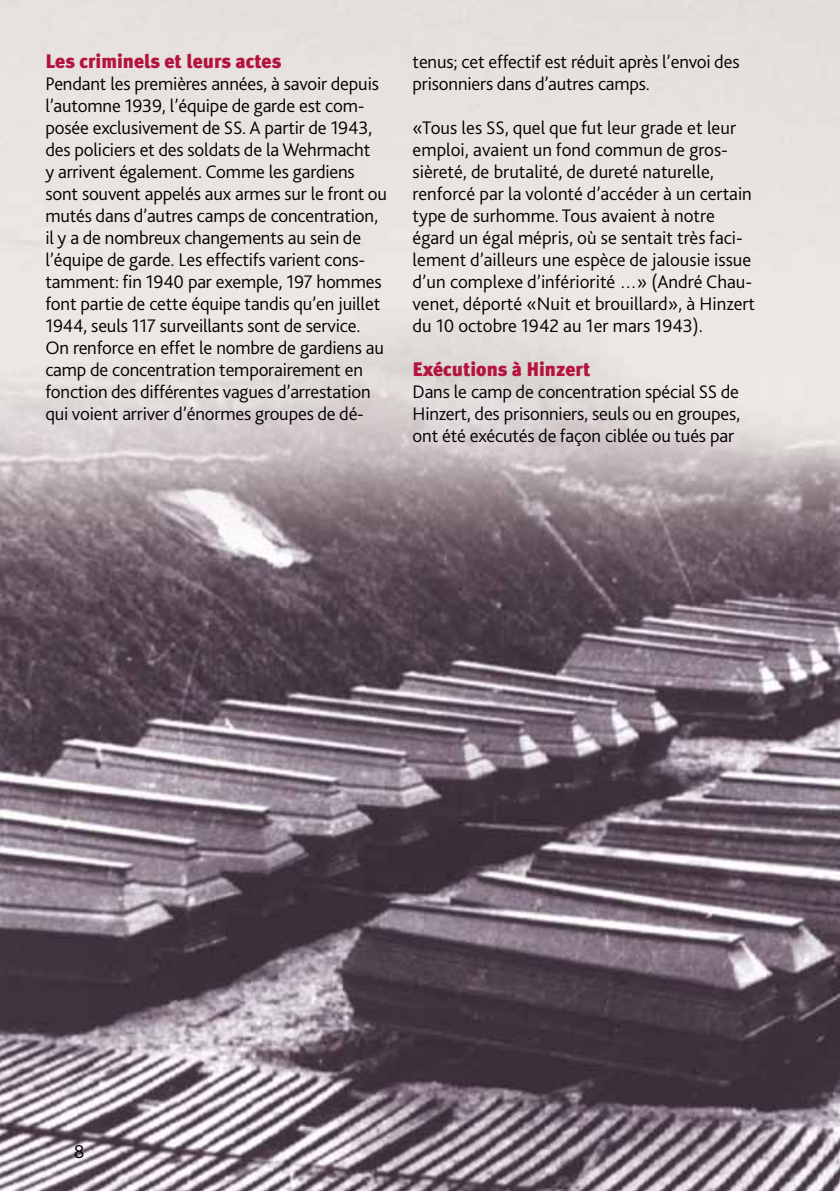
<style>
.page{position:relative;width:840px;height:1191px;background:#fff}
.page>*{position:absolute;margin:0;border:0;box-sizing:border-box;transform-origin:0 0}
.t1{font:900 19.6px "Meta Plus";color:#b5123e}
.t2{font:300 19.6px "Bliss 2";color:#000}
.t3{font:300 19px/22px "Bliss 2";letter-spacing:-.01em;color:#000}
</style>
<div class="page">
<img style="left:0;top:0;width:839px;height:1191px">
<p class="t1" style="left:45px;top:50px;width:237px">Les criminels et leurs actes</p>
<p class="t3" style="left:45px;top:72px;width:343px">Pendant les premières années, à savoir depuis l’automne 1939, l’équipe de garde est com&shy;posée exclusivement de SS. A partir de 1943, des policiers et des soldats de la Wehrmacht<br>y arrivent également. Comme les gardiens sont souvent appelés aux armes sur le front ou mutés dans d’autres camps de concentration, il y a de nombreux changements au sein de l’équipe de garde. Les effectifs varient cons&shy;tamment: fin 1940 par exemple, 197 hommes font partie de cette équipe tandis qu’en juillet 1944, seuls 117 surveillants sont de service.<br>On renforce en effet le nombre de gardiens au camp de concentration temporairement en fonction des différentes vagues d’arrestation qui voient arriver d’énormes groupes de dé-</p>
<p class="t3" style="left:412px;top:50px;width:328px">tenus; cet effectif est réduit après l’envoi des prisonniers dans d’autres camps.</p>
<p class="t3" style="left:412px;top:116px;width:344px">«Tous les SS, quel que fut leur grade et leur emploi, avaient un fond commun de gros&shy;sièreté, de brutalité, de dureté naturelle, renforcé par la volonté d’accéder à un certain type de surhomme. Tous avaient à notre égard un égal mépris, où se sentait très faci&shy;lement d’ailleurs une espèce de jalousie issue d’un complexe d’infériorité …» (André Chau&shy;venet, déporté «Nuit et brouillard», à Hinzert du 10 octobre 1942 au 1er mars 1943).</p>
<p class="t1" style="left:412px;top:358px;width:179px">Exécutions à Hinzert</p>
<p class="t3" style="left:412px;top:380px;width:329px;text-align:justify">Dans le camp de concentration spécial SS de Hinzert, des prisonniers, seuls ou en groupes, ont été exécutés de façon ciblée ou tués par</p>
<p class="t2" style="left:74px;top:1138px;width:12px">8</p>
</div>
